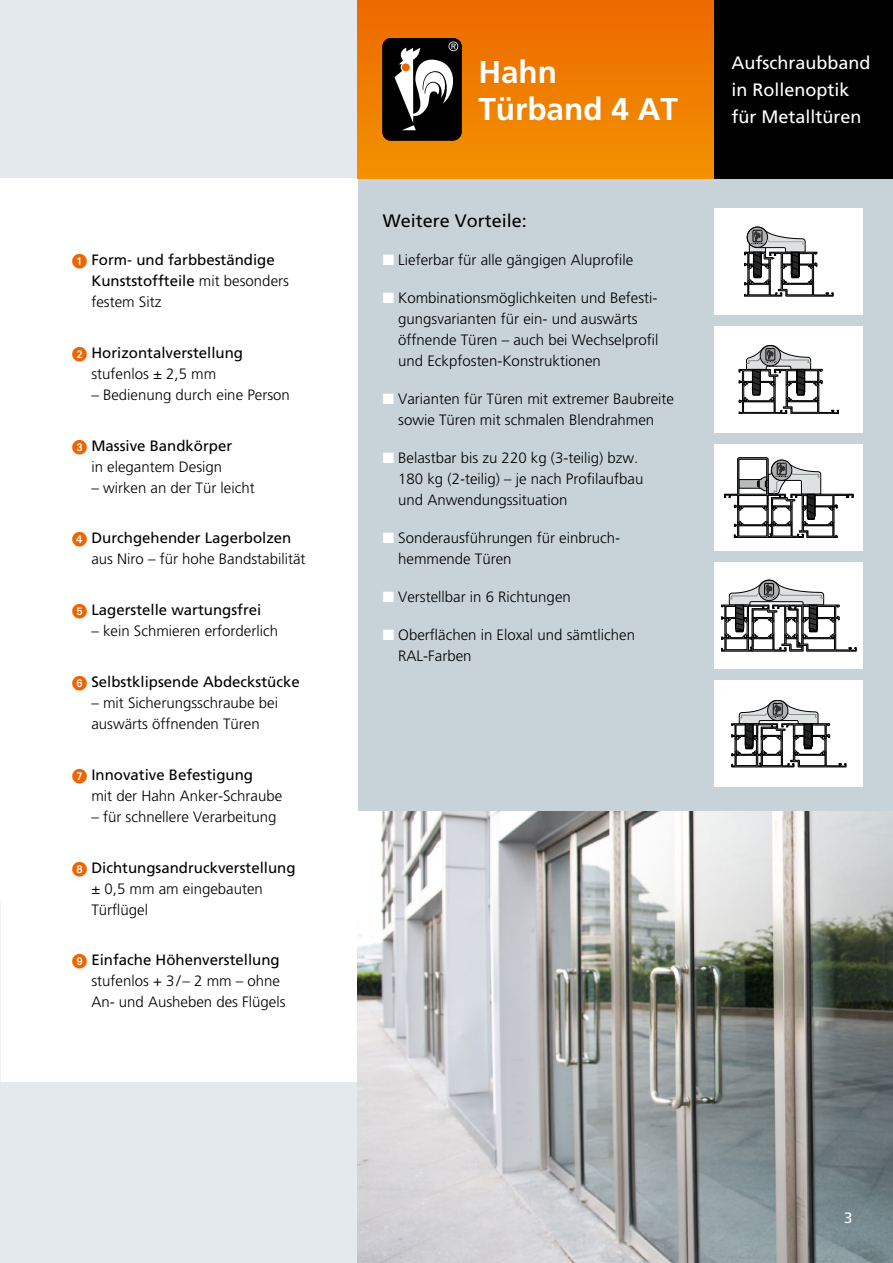
<style>
.page{position:relative;width:893px;height:1263px;background:#fff}
.page>*{position:absolute;margin:0;border:0;box-sizing:border-box;transform-origin:0 0}
.t1{font:700 31.5px/37.8px "Frutiger";color:#fff}
.t2{font:18px/27px "Frutiger";color:#fff}
.t3{font:18px "Frutiger";color:#000}
.t4{font:300 15px/21px "Frutiger";color:#000}
.t5{font:15px/21px "Frutiger";color:#000}
.t6{font:15px "Frutiger";color:#fff}
.s1{font-family:"European Pi One";color:#ec6502}
.s2{font-weight:300}
.s3{font-family:"European Pi One";font-weight:400;color:#ec6502}
.s4{font-weight:400}
.s5{color:#fff}
</style>
<div class="page">
<div style="left:0;top:0;width:357px;height:1263px;background:#e3e9ec"></div>
<div style="left:357px;top:0;width:536px;height:1263px;background:#c8d3d9"></div>
<div style="left:0;top:179px;width:357px;height:903px;background:#fff"></div>
<div style="left:357px;top:0;width:357px;height:179px;background:linear-gradient(to bottom,#ec6900,#f19000)"></div>
<div style="left:383px;top:38px;width:78px;height:102px;background:#000;border-radius:8px"></div>
<div style="left:383px;top:38px;width:78px;height:102px;border:1px solid #000;border-radius:8px"></div>
<svg style="left:394px;top:41px;width:66px;height:89px"></svg>
<div style="left:714px;top:0;width:179px;height:179px;background:#000"></div>
<img style="left:357px;top:811px;width:536px;height:452px">
<div style="left:714px;top:326px;width:149px;height:107px;background:#fff"></div>
<svg style="left:739px;top:345px;width:100px;height:69px"></svg>
<div style="left:714px;top:444px;width:149px;height:107px;background:#fff"></div>
<svg style="left:724px;top:457px;width:129px;height:80px"></svg>
<div style="left:714px;top:562px;width:149px;height:107px;background:#fff"></div>
<svg style="left:721px;top:580px;width:135px;height:71px"></svg>
<div style="left:714px;top:680px;width:149px;height:107px;background:#fff"></div>
<svg style="left:731px;top:700px;width:115px;height:67px"></svg>
<div style="left:714px;top:208px;width:149px;height:107px;background:#fff"></div>
<svg style="left:744px;top:227px;width:89px;height:69px"></svg>
<p class="t5" style="left:91px;top:249px;width:199px;text-indent:-19px"><span class="s1">1</span> Form- und farbbeständige<br>Kunststoffteile <span class="s2">mit besonders festem Sitz</span></p>
<p class="t5" style="left:72px;top:342px;width:172px;text-align:center"><span class="s1">2</span> Horizontalverstellung <span class="s2">stufenlos ± 2,5 mm</span></p>
<p class="t4" style="left:91px;top:384px;width:200px">– Bedienung durch eine Person</p>
<p class="t5" style="left:91px;top:435px;width:142px;text-indent:-19px"><span class="s1">3</span> Massive Bandkörper <span class="s2">in elegantem Design</span></p>
<p class="t4" style="left:91px;top:477px;width:165px">– wirken an der Tür leicht</p>
<p class="t4" style="left:91px;top:528px;width:216px;text-indent:-19px"><span class="s3">4</span> <span class="s4">Durchgehender Lagerbolzen </span>aus Niro – für hohe Bandstabilität</p>
<p class="t5" style="left:72px;top:599px;width:191px"><span class="s1">5</span> Lagerstelle wartungsfrei</p>
<p class="t4" style="left:91px;top:620px;width:188px">– kein Schmieren erforderlich</p>
<p class="t5" style="left:72px;top:671px;width:229px"><span class="s1">6</span> Selbstklipsende Abdeckstücke</p>
<p class="t4" style="left:91px;top:692px;width:188px">– mit Sicherungsschraube bei auswärts öffnenden Türen</p>
<p class="t4" style="left:91px;top:764px;width:192px;text-indent:-19px"><span class="s3">7</span> <span class="s4">Innovative Befestigung<br></span>mit der Hahn Anker-Schraube</p>
<p class="t4" style="left:91px;top:806px;width:187px">– für schnellere Verarbeitung</p>
<p class="t4" style="left:91px;top:857px;width:206px;text-indent:-19px"><span class="s3">8</span> <span class="s4">Dichtungsandruckverstellung </span>± 0,5 mm am eingebauten<br>Türflügel</p>
<p class="t4" style="left:91px;top:950px;width:196px;text-indent:-19px"><span class="s3">9</span> <span class="s4">Einfache Höhenverstellung </span>stufenlos + 3/– 2 mm – ohne<br>An- und Ausheben des Flügels</p>
<h1 class="t1" style="left:478px;top:53px;width:201px">Hahn<br>Türband 4 AT</h1>
<p class="t2" style="left:731px;top:49px;width:140px">Aufschraubband in Rollenoptik für Metalltüren</p>
<p class="t3" style="left:383px;top:210px;width:146px">Weitere Vorteile:</p>
<p class="t4" style="left:383px;top:249px;width:252px"><span class="s5">■</span> Lieferbar für alle gängigen Aluprofile</p>
<p class="t4" style="left:398px;top:287px;width:262px;text-indent:-16px"><span class="s5">■</span> Kombinationsmöglichkeiten und Befesti&shy;gungsvarianten für ein- und auswärts öffnende Türen – auch bei Wechselprofil und Eckpfosten-Konstruktionen</p>
<p class="t4" style="left:383px;top:388px;width:293px;text-align:center"><span class="s5">■</span> Varianten für Türen mit extremer Baubreite sowie Türen mit schmalen Blendrahmen</p>
<p class="t4" style="left:398px;top:447px;width:247px;text-indent:-16px"><span class="s5">■</span> Belastbar bis zu 220 kg (3-teilig) bzw.<br>180 kg (2-teilig) – je nach Profilaufbau und Anwendungssituation</p>
<p class="t4" style="left:398px;top:527px;width:222px;text-indent:-16px"><span class="s5">■</span> Sonderausführungen für einbruch&shy;hemmende Türen</p>
<p class="t4" style="left:383px;top:586px;width:190px"><span class="s5">■</span> Verstellbar in 6 Richtungen</p>
<p class="t4" style="left:398px;top:624px;width:238px;text-indent:-16px"><span class="s5">■</span> Oberflächen in Eloxal und sämtlichen<br>RAL-Farben</p>
<p class="t6" style="left:844px;top:1209px;width:10px">3</p>
</div>
